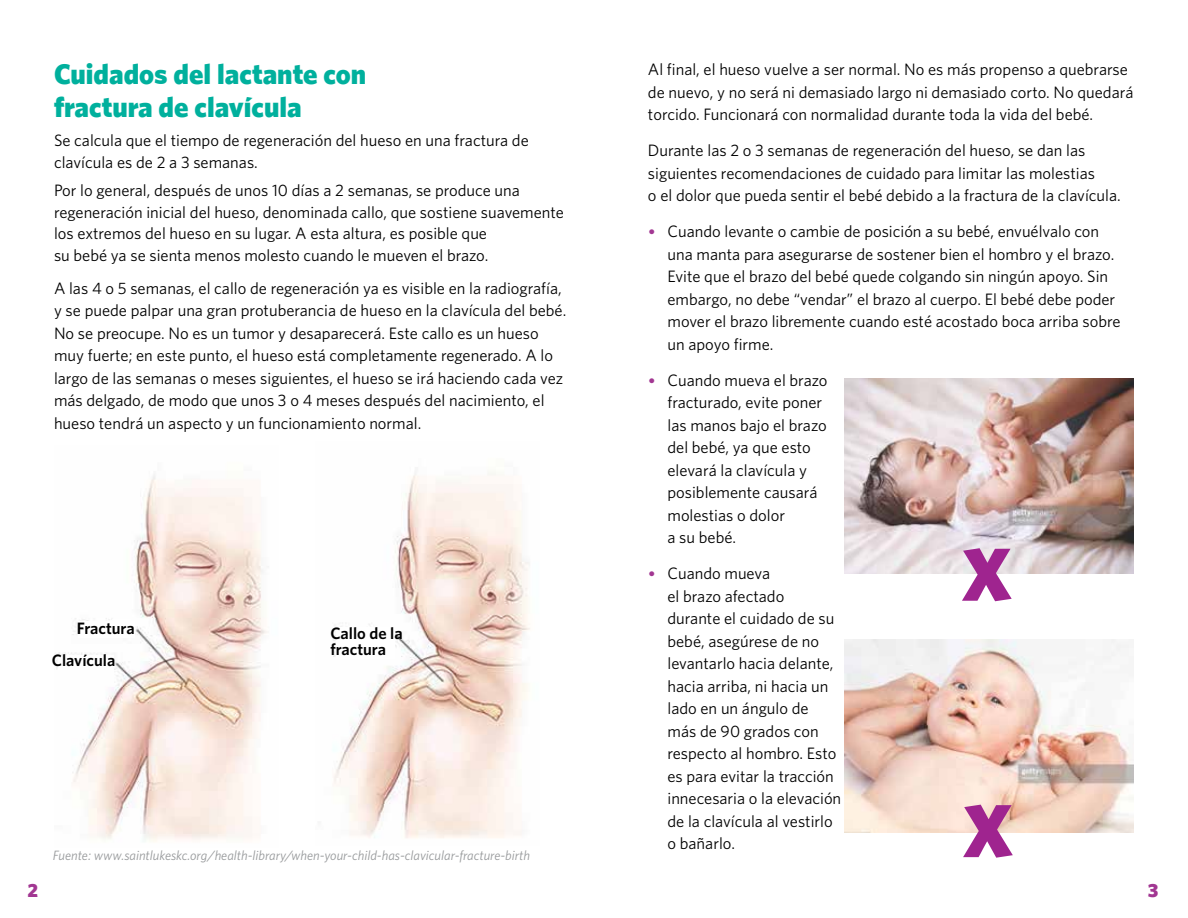
<style>
.page{position:relative;width:1188px;height:918px;background:#fff}
.page>*{position:absolute;margin:0;border:0;box-sizing:border-box;transform-origin:0 0}
.t1{font:900 75.3px "Whitney";color:#9f248f}
.t2{font:900 28.5px/32.7px "Whitney";color:#00b09d}
.t3{font:900 19.05px "Whitney";color:#a23792}
.t4{font:16.5px/22.5px "Whitney";color:#000}
.t5{font:600 16.5px/32.5px "Whitney";color:#000}
.t6{font:italic 13.5px "Whitney";color:#97999b}
.s1{font-family:"Chronicle Text G1";font-weight:700;color:#a23792}
</style>
<div class="page">
<img style="left:332px;top:472px;width:198px;height:366px">
<img style="left:55px;top:474px;width:212px;height:368px">
<img style="left:844px;top:378px;width:290px;height:196px">
<img style="left:844px;top:639px;width:290px;height:193px">
<div style="left:78px;top:622px;width:57px;height:16px;background:#fff"></div>
<div style="left:58px;top:655px;width:56px;height:15px;background:#fff"></div>
<div style="left:336px;top:627px;width:58px;height:31px;background:#fff"></div>
<h2 class="t2" style="left:54px;top:57px;width:314px">Cuidados del lactante con fractura de clavícula</h2>
<p class="t4" style="left:54px;top:128px;width:476px">Se calcula que el tiempo de regeneración del hueso en una fractura de clavícula es de 2 a 3 semanas.</p>
<p class="t4" style="left:54px;top:180px;width:512px;line-height:21.3px">Por lo general, después de unos 10 días a 2 semanas, se produce una regeneración inicial del hueso, denominada callo, que sostiene suavemente los extremos del hueso en su lugar. A esta altura, es posible que<br>su bebé ya se sienta menos molesto cuando le mueven el brazo.</p>
<p class="t4" style="left:54px;top:277px;width:514px">A las 4 o 5 semanas, el callo de regeneración ya es visible en la radiografía, y se puede palpar una gran protuberancia de hueso en la clavícula del bebé.<br>No se preocupe. No es un tumor y desaparecerá. Este callo es un hueso muy fuerte; en este punto, el hueso está completamente regenerado. A lo largo de las semanas o meses siguientes, el hueso se irá haciendo cada vez más delgado, de modo que unos 3 o 4 meses después del nacimiento, el hueso tendrá un aspecto y un funcionamiento normal.</p>
<p class="t5" style="left:52px;top:611px;width:84px;text-indent:25px">Fractura<br>Clavícula</p>
<p class="t5" style="left:330px;top:624px;width:74px;line-height:16.5px">Callo de la fractura</p>
<p class="t3" style="left:27px;top:879px;width:12px">2</p>
<p class="t6" style="left:53px;top:848px;width:479px">Fuente: www.saintlukeskc.org/health-library/when-your-child-has-clavicular-fracture-birth</p>
<p class="t4" style="left:648px;top:58px;width:487px">Al final, el hueso vuelve a ser normal. No es más propenso a quebrarse de nuevo, y no será ni demasiado largo ni demasiado corto. No quedará torcido. Funcionará con normalidad durante toda la vida del bebé.</p>
<p class="t4" style="left:648px;top:139px;width:474px">Durante las 2 o 3 semanas de regeneración del hueso, se dan las siguientes recomendaciones de cuidado para limitar las molestias<br>o el dolor que pueda sentir el bebé debido a la fractura de la clavícula.</p>
<p class="t4" style="left:667px;top:220px;width:455px;text-indent:-20px"><span class="s1">•</span> Cuando levante o cambie de posición a su bebé, envuélvalo con una manta para asegurarse de sostener bien el hombro y el brazo.<br>Evite que el brazo del bebé quede colgando sin ningún apoyo. Sin embargo, no debe “vendar” el brazo al cuerpo. El bebé debe poder mover el brazo libremente cuando esté acostado boca arriba sobre un apoyo firme.</p>
<p class="t4" style="left:667px;top:369px;width:161px;text-indent:-20px"><span class="s1">•</span> Cuando mueva el brazo fracturado, evite poner las manos bajo el brazo del bebé, ya que esto elevará la clavícula y posiblemente causará molestias o dolor<br>a su bebé.</p>
<p class="t4" style="left:667px;top:562px;width:175px;text-indent:-20px"><span class="s1">•</span> Cuando mueva<br>el brazo afectado durante el cuidado de su bebé, asegúrese de no levantarlo hacia delante, hacia arriba, ni hacia un lado en un ángulo de más de 90 grados con respecto al hombro. Esto es para evitar la tracción innecesaria o la elevación de la clavícula al vestirlo o bañarlo.</p>
<h1 class="t1" style="left:962px;top:529px;width:52px">X</h1>
<h1 class="t1" style="left:963px;top:785px;width:52px">X</h1>
<p class="t3" style="left:1148px;top:878px;width:12px">3</p>
</div>
